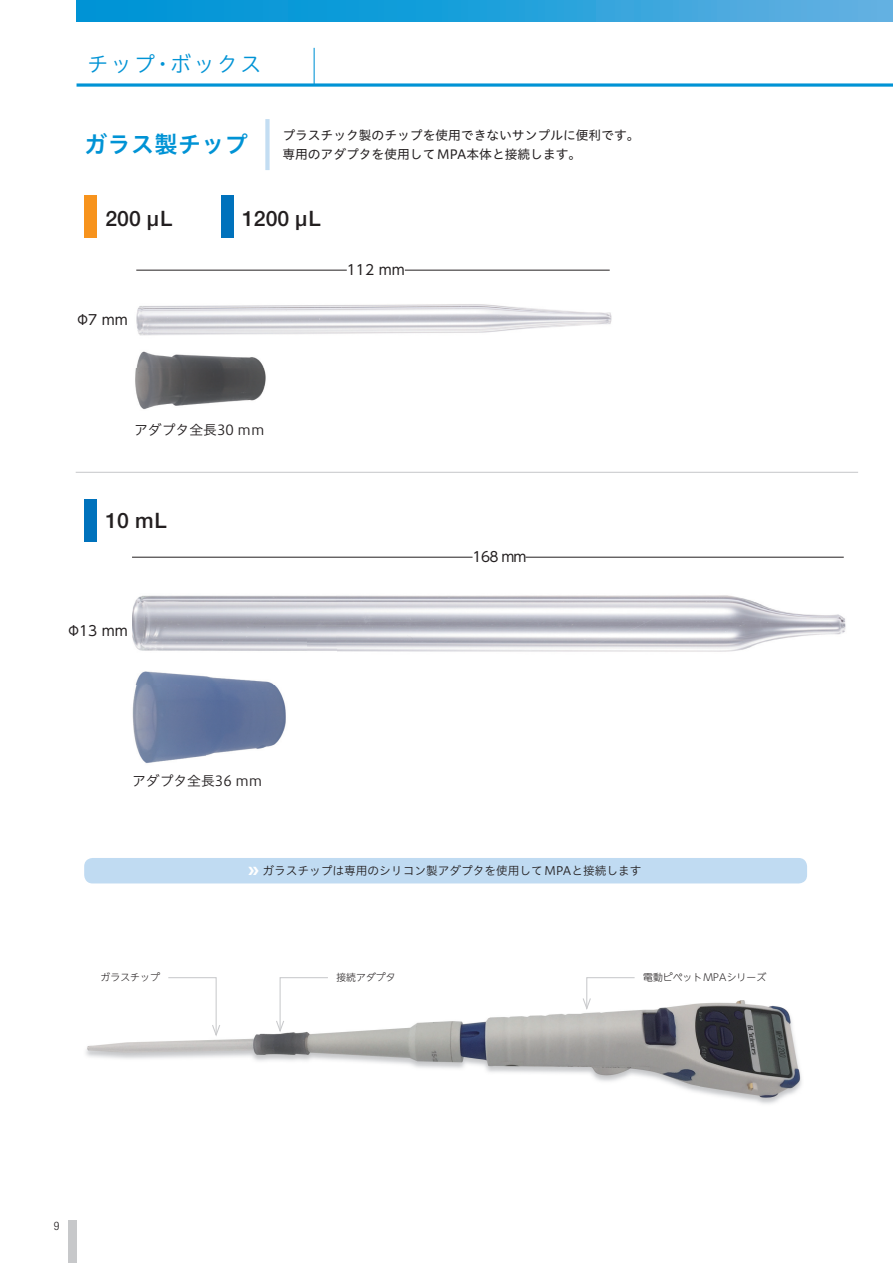
<style>
.page{position:relative;width:893px;height:1263px;background:#fff}
.page>*{position:absolute;margin:0;border:0;box-sizing:border-box;transform-origin:0 0}
.t1{font:23.4px "Hiragino UD Sans Std W6";color:#0093d5}
.t2{font:500 21.3px "Helvetica Neue LT Std";color:#231f20}
.t3{font:21.3px "Hiragino UD Sans Std W3";letter-spacing:.1em;color:#0093d5}
.t4{font:13.8px "Hiragino UD Sans Std W3";color:#231f20}
.t5{font:13.8px "UD Shin Go NT Pro";color:#231f20}
.t6{font:12.75px/19.2px "Hiragino UD Sans Std W4";color:#231f20}
.t7{font:11.7px "Hiragino UD Sans Std W3";color:#231f20}
.t8{font:300 condensed 11.7px "Helvetica Neue LT Std";color:#231f20}
.t9{font:300 9.75px "UD Shin Go NT Pro";letter-spacing:.01em;color:#231f20}
.s1{font-family:"Hiragino UD Sans Std W6";font-size:22.35px;color:#fff}
</style>
<div class="page">
<svg style="left:77px;top:83px;width:816px;height:4px;background:#33a8dc"></svg>
<div style="left:68px;top:1220px;width:9px;height:43px;background:#c7c8ca"></div>
<div style="left:77px;top:0;width:816px;height:21px;background:linear-gradient(to right,#0092d5,#5eb0e1)"></div>
<img style="left:86px;top:1000px;width:716px;height:104px">
<img style="left:135px;top:368px;width:131px;height:42px">
<img style="left:132px;top:684px;width:75px;height:80px">
<img style="left:207px;top:684px;width:79px;height:72px">
<div style="left:265px;top:119px;width:5px;height:51px;background:#c3ddf2"></div>
<div style="left:84px;top:196px;width:13px;height:42px;background:#f7931d"></div>
<hr style="left:136px;top:270px;width:211px;height:1px;background:#231f20">
<hr style="left:405px;top:270px;width:205px;height:1px;background:#231f20">
<img style="left:136px;top:304px;width:476px;height:32px">
<img style="left:136px;top:351px;width:128px;height:17px">
<hr style="left:132px;top:557px;width:341px;height:1px;background:#231f20">
<hr style="left:525px;top:557px;width:319px;height:1px;background:#231f20">
<img style="left:336px;top:595px;width:510px;height:57px">
<img style="left:132px;top:595px;width:204px;height:52px">
<img style="left:132px;top:639px;width:174px;height:45px">
<div style="left:84px;top:858px;width:723px;height:25px;background:#c0dbf2;border-radius:9px"></div>
<div style="left:221px;top:196px;width:13px;height:42px;background:#0072bc"></div>
<div style="left:84px;top:500px;width:13px;height:42px;background:#0072bc"></div>
<svg style="left:167px;top:977px;width:54px;height:61px"></svg>
<svg style="left:275px;top:977px;width:54px;height:57px"></svg>
<svg style="left:582px;top:977px;width:54px;height:34px"></svg>
<hr style="left:76px;top:472px;width:782px;height:1px;background:#c9cacc">
<hr style="left:314px;top:48px;width:1px;height:37px;background:#0093d5">
<h2 class="t3" style="left:87px;top:48px;width:176px">チップ・ボックス</h2>
<h1 class="t1" style="left:84px;top:127px;width:165px">ガラス製チップ</h1>
<p class="t6" style="left:282px;top:125px;width:359px">プラスチック製のチップを使用できないサンプルに便利です。専用のアダプタを使用してMPA本体と接続します。</p>
<h2 class="t2" style="left:105px;top:206px;width:68px">200 μL</h2>
<p class="t5" style="left:76px;top:309px;width:54px">Φ7 mm</p>
<h2 class="t2" style="left:242px;top:206px;width:80px">1200 μL</h2>
<p class="t5" style="left:347px;top:258px;width:60px">112 mm</p>
<p class="t4" style="left:134px;top:419px;width:132px">アダプタ全長30 mm</p>
<h2 class="t2" style="left:105px;top:508px;width:63px">10 mL</h2>
<p class="t5" style="left:67px;top:619px;width:63px">Φ13 mm</p>
<p class="t4" style="left:132px;top:770px;width:132px">アダプタ全長36 mm</p>
<p class="t5" style="left:473px;top:545px;width:55px">168 mm</p>
<p class="t7" style="left:248px;top:862px;width:395px"><span class="s1">»</span> ガラスチップは専用のシリコン製アダプタを使用してMPAと接続します</p>
<p class="t9" style="left:101px;top:970px;width:61px">ガラスチップ</p>
<p class="t9" style="left:336px;top:970px;width:61px">接続アダプタ</p>
<p class="t9" style="left:643px;top:970px;width:125px">電動ピペットMPAシリーズ</p>
<p class="t8" style="left:54px;top:1219px;width:7px">9</p>
</div>
